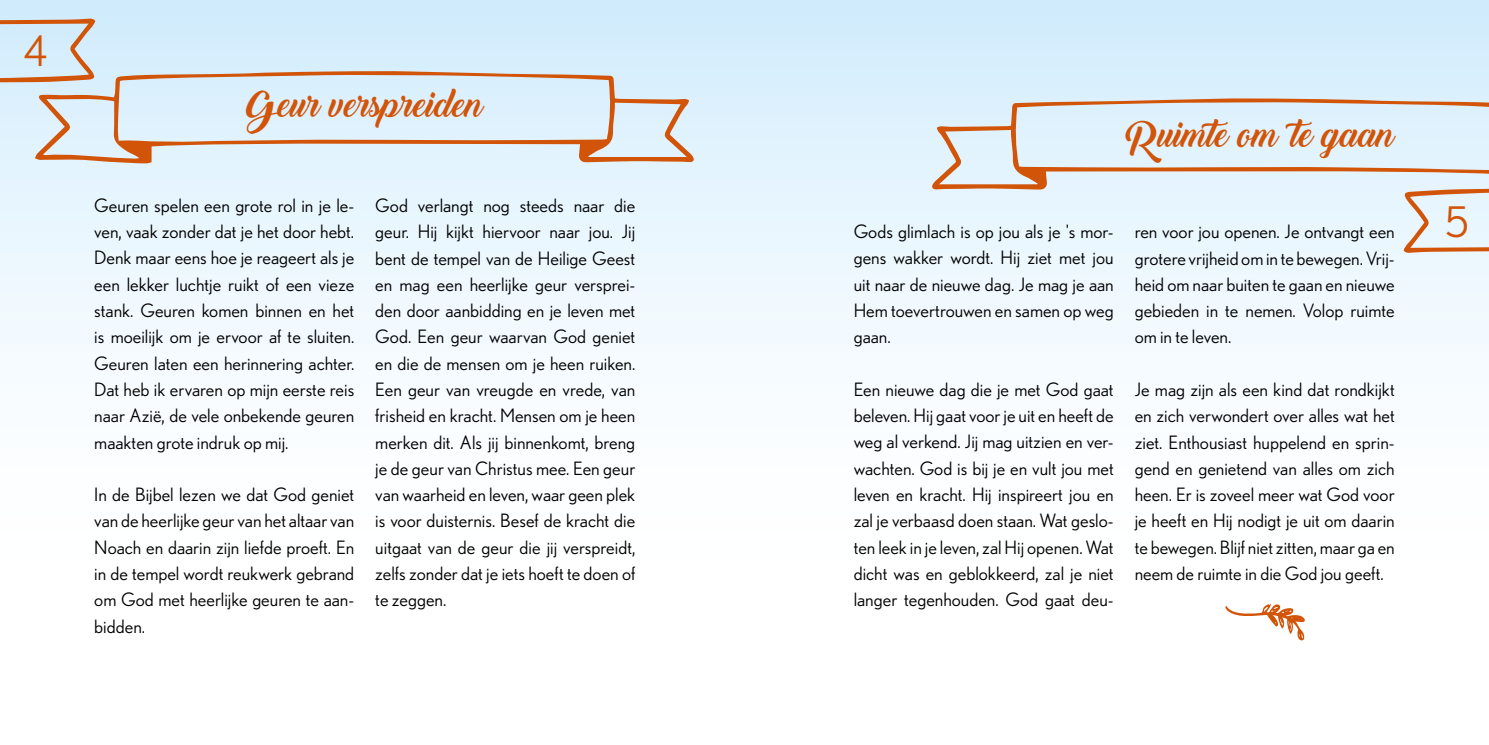
<style>
.page{position:relative;width:1489px;height:745px;background:#fff}
.page>*{position:absolute;margin:0;border:0;box-sizing:border-box;transform-origin:0 0}
.t1{font:42px "Nobel";color:#d25408}
.t2{font:35px "Backto Black Demo";color:#d25408}
.t3{font:18.38px/26.2px "Nobel";color:#000;text-align:justify}
</style>
<div class="page">
<div style="left:0;top:0;width:1488px;height:744px;background:linear-gradient(to bottom,#d8effd,#fff)"></div>
<svg style="left:35px;top:71px;width:659px;height:92px;background:#dcdddf"></svg>
<svg style="left:931px;top:98px;width:557px;height:93px;background:#dfe2e4"></svg>
<svg style="left:0;top:18px;width:96px;height:65px;background:#d4d1d0"></svg>
<svg style="left:1402px;top:188px;width:86px;height:65px;background:#e4d8d1"></svg>
<svg style="left:1223px;top:603px;width:82px;height:38px"></svg>
<h1 class="t1" style="left:24px;top:27px;width:25px">4</h1>
<h2 class="t2" style="left:246px;top:84px;width:239px">Geur verspreiden</h2>
<p class="t3" style="left:94px;top:192px;width:261px">Geuren spelen een grote rol in je le&shy;ven, vaak zonder dat je het door hebt.<br>Denk maar eens hoe je reageert als je een lekker luchtje ruikt of een vieze stank. Geuren komen binnen en het is moeilijk om je ervoor af te sluiten.<br>Geuren laten een herinnering achter.<br>Dat heb ik ervaren op mijn eerste reis naar Azië, de vele onbekende geuren maakten grote indruk op mij.</p>
<p class="t3" style="left:94px;top:481px;width:261px">In de Bijbel lezen we dat God geniet van de heerlijke geur van het altaar van Noach en daarin zijn liefde proeft. En in de tempel wordt reukwerk gebrand om God met heerlijke geuren te aan&shy;bidden.</p>
<p class="t3" style="left:375px;top:192px;width:261px">God verlangt nog steeds naar die geur. Hij kijkt hiervoor naar jou. Jij bent de tempel van de Heilige Geest en mag een heerlijke geur versprei&shy;den door aanbidding en je leven met God. Een geur waarvan God geniet en die de mensen om je heen ruiken.<br>Een geur van vreugde en vrede, van frisheid en kracht. Mensen om je heen merken dit. Als jij binnenkomt, breng je de geur van Christus mee. Een geur van waarheid en leven, waar geen plek is voor duisternis. Besef de kracht die uitgaat van de geur die jij verspreidt, zelfs zonder dat je iets hoeft te doen of te zeggen.</p>
<h2 class="t2" style="left:1125px;top:114px;width:270px">Ruimte om te gaan</h2>
<p class="t3" style="left:853px;top:218px;width:261px">Gods glimlach is op jou als je 's mor&shy;gens wakker wordt. Hij ziet met jou uit naar de nieuwe dag. Je mag je aan Hem toevertrouwen en samen op weg gaan.</p>
<p class="t3" style="left:853px;top:376px;width:261px">Een nieuwe dag die je met God gaat beleven. Hij gaat voor je uit en heeft de weg al verkend. Jij mag uitzien en ver&shy;wachten. God is bij je en vult jou met leven en kracht. Hij inspireert jou en zal je verbaasd doen staan. Wat geslo&shy;ten leek in je leven, zal Hij openen. Wat dicht was en geblokkeerd, zal je niet langer tegenhouden. God gaat deu-</p>
<p class="t3" style="left:1134px;top:218px;width:261px">ren voor jou openen. Je ontvangt een grotere vrijheid om in te bewegen. Vrij&shy;heid om naar buiten te gaan en nieuwe gebieden in te nemen. Volop ruimte om in te leven.</p>
<p class="t3" style="left:1134px;top:376px;width:261px">Je mag zijn als een kind dat rondkijkt en zich verwondert over alles wat het ziet. Enthousiast huppelend en sprin&shy;gend en genietend van alles om zich heen. Er is zoveel meer wat God voor je heeft en Hij nodigt je uit om daarin te bewegen. Blijf niet zitten, maar ga en neem de ruimte in die God jou geeft.</p>
<h1 class="t1" style="left:1444px;top:198px;width:26px">5</h1>
</div>
